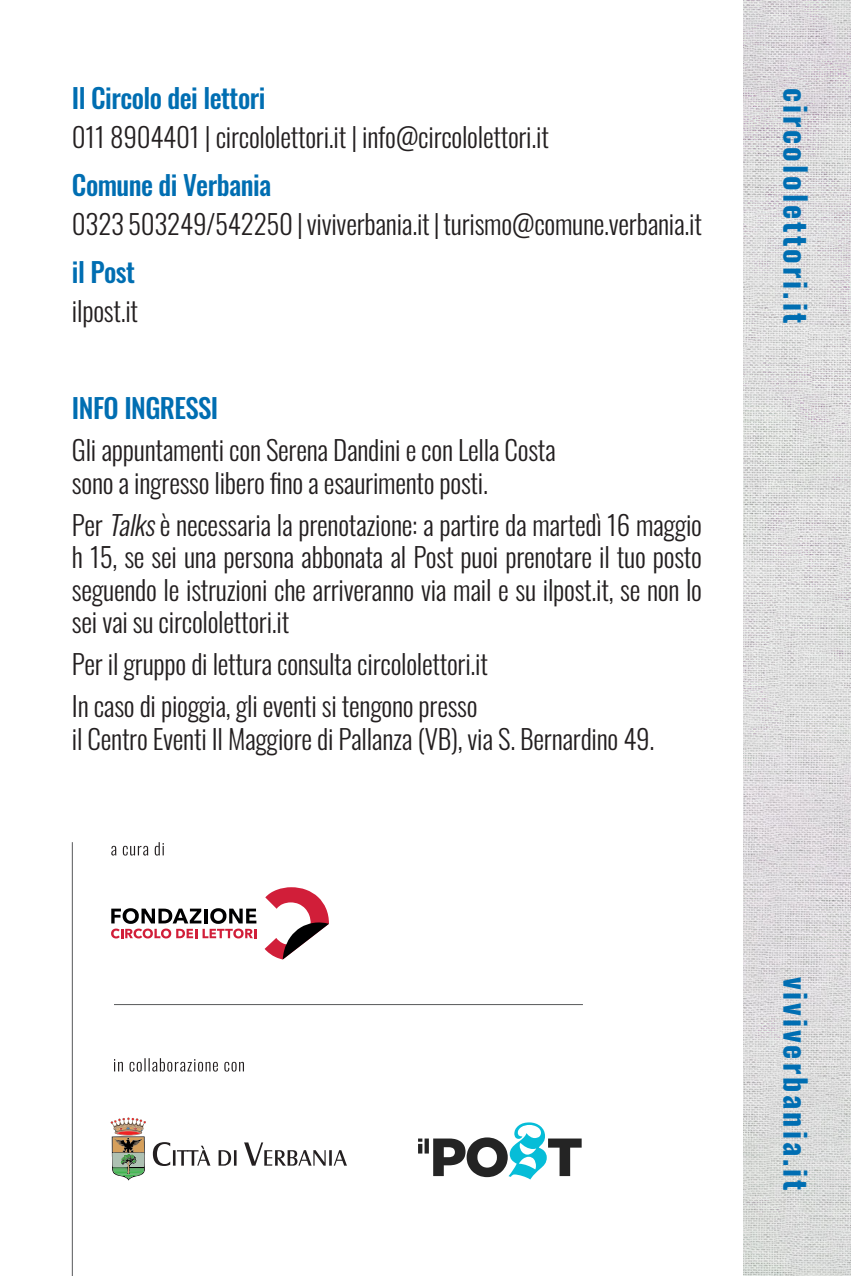
<style>
.page{position:relative;width:851px;height:1276px;background:#fff}
.page>*{position:absolute;margin:0;border:0;box-sizing:border-box;transform-origin:0 0}
.t1{font:700 30px "Oswald";letter-spacing:.1em;color:#006eb2}
.t2{font:300 27px/32.4px "Oswald";letter-spacing:-.01em;color:#231f20;text-align:justify}
.t3{font:500 27px "Oswald";letter-spacing:-.02em;color:#006eb2}
.s1{font-style:italic}
</style>
<div class="page">
<img style="left:743px;top:0;width:107px;height:1276px">
<hr style="left:72px;top:842px;width:1px;height:434px;background:#57585a">
<svg style="left:111px;top:842px;width:53px;height:13px"></svg>
<svg style="left:114px;top:1058px;width:130px;height:13px"></svg>
<svg style="left:264px;top:887px;width:65px;height:72px"></svg>
<svg style="left:111px;top:908px;width:145px;height:30px"></svg>
<svg style="left:111px;top:1117px;width:35px;height:63px"></svg>
<svg style="left:153px;top:1142px;width:17px;height:24px"></svg>
<hr style="left:173px;top:1150px;width:3px;height:15px;background:#231f20">
<svg style="left:177px;top:1145px;width:33px;height:20px"></svg>
<svg style="left:218px;top:1150px;width:18px;height:15px"></svg>
<svg style="left:244px;top:1142px;width:82px;height:23px"></svg>
<hr style="left:329px;top:1150px;width:3px;height:15px;background:#231f20">
<svg style="left:334px;top:1150px;width:13px;height:15px"></svg>
<svg style="left:418px;top:1122px;width:163px;height:57px"></svg>
<hr style="left:114px;top:1004px;width:469px;height:1px;background:#57585a">
<p class="t3" style="left:72px;top:74px;width:195px">Il Circolo dei lettori</p>
<p class="t2" style="left:72px;top:118px;width:478px">011 8904401 | circololettori.it | info@circololettori.it</p>
<p class="t3" style="left:72px;top:161px;width:201px">Comune di Verbania</p>
<p class="t2" style="left:72px;top:205px;width:631px">0323 503249/542250 | viviverbania.it | turismo@comune.verbania.it</p>
<p class="t3" style="left:72px;top:248px;width:65px">il Post</p>
<p class="t2" style="left:72px;top:292px;width:68px">ilpost.it</p>
<p class="t3" style="left:72px;top:384px;width:148px">INFO INGRESSI</p>
<p class="t2" style="left:72px;top:431px;width:485px">Gli appuntamenti con Serena Dandini e con Lella Costa</p>
<p class="t2" style="left:72px;top:464px;width:417px">sono a ingresso libero fino a esaurimento posti.</p>
<p class="t2" style="left:72px;top:506px;width:631px">Per <span class="s1">Talks</span>è necessaria la prenotazione: a partire da martedì 16 maggio h 15, se sei una persona abbonata al Post puoi prenotare il tuo posto seguendo le istruzioni che arriveranno via mail e su ilpost.it, se non lo sei vai su circololettori.it</p>
<p class="t2" style="left:72px;top:645px;width:417px">Per il gruppo di lettura consulta circololettori.it</p>
<p class="t2" style="left:72px;top:687px;width:407px">In caso di pioggia, gli eventi si tengono presso</p>
<p class="t2" style="left:72px;top:719px;width:584px">il Centro Eventi Il Maggiore di Pallanza (VB), via S. Bernardino 49.</p>
<p class="t1" style="left:822px;top:88px;width:238px;rotate:90deg">circololettori.it</p>
<p class="t1" style="left:822px;top:976px;width:216px;rotate:90deg">viviverbania.it</p>
</div>
